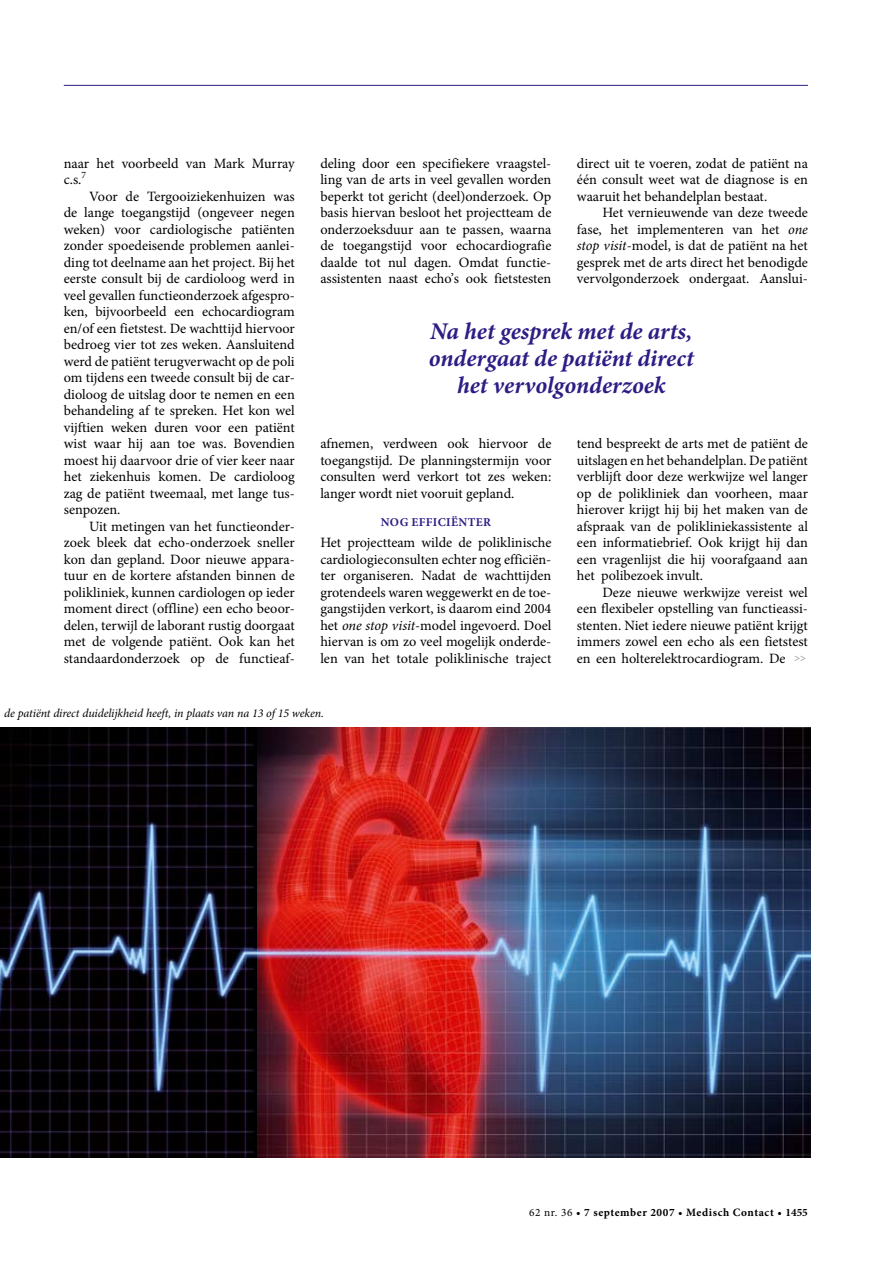
<style>
.page{position:relative;width:893px;height:1263px;background:#fff}
.page>*{position:absolute;margin:0;border:0;box-sizing:border-box;transform-origin:0 0}
.t1{font:italic 700 24px/27px "Minion Pro";color:#2e1c85;text-align:center}
.t2{font:14.25px/16.5px "Minion Pro";color:#000;text-align:justify}
.t3{font:italic 12px "Minion Pro";letter-spacing:-.005em;color:#000}
.t4{font:700 12px "Minion Pro";letter-spacing:.03em;color:#2e1c85}
.t5{font:700 11.25px "Minion Pro";letter-spacing:.05em;color:#000}
.s1{font-style:italic}
.s2{font-weight:400}
</style>
<div class="page">
<hr style="left:64px;top:85px;width:744px;height:1px;background:#2e1c85">
<img style="left:0;top:727px;width:811px;height:431px">
<p class="t2" style="left:64px;top:155px;width:233px">naar het voorbeeld van Mark Murray c.s.<sup>7</sup></p>
<p class="t2" style="left:64px;top:188px;width:233px;text-indent:26px">Voor de Tergooiziekenhuizen was de lange toegangstijd (ongeveer negen weken) voor cardiologische patiënten zonder spoedeisende problemen aanlei&shy;ding tot deelname aan het project. Bij het eerste consult bij de cardioloog werd in veel gevallen functieonderzoek afgespro&shy;ken, bijvoorbeeld een echocardiogram en/of een fietstest. De wachttijd hiervoor bedroeg vier tot zes weken. Aansluitend werd de patiënt terugverwacht op de poli om tijdens een tweede consult bij de car&shy;dioloog de uitslag door te nemen en een behandeling af te spreken. Het kon wel vijftien weken duren voor een patiënt wist waar hij aan toe was. Bovendien moest hij daarvoor drie of vier keer naar het ziekenhuis komen. De cardioloog zag de patiënt tweemaal, met lange tus&shy;senpozen.</p>
<p class="t2" style="left:64px;top:518px;width:233px;text-indent:26px">Uit metingen van het functieonder&shy;zoek bleek dat echo-onderzoek sneller kon dan gepland. Door nieuwe appara&shy;tuur en de kortere afstanden binnen de polikliniek, kunnen cardiologen op ieder moment direct (offline) een echo beoor&shy;delen, terwijl de laborant rustig doorgaat met de volgende patiënt. Ook kan het standaardonderzoek op de functieaf-</p>
<p class="t2" style="left:320px;top:155px;width:233px">deling door een specifiekere vraagstel&shy;ling van de arts in veel gevallen worden beperkt tot gericht (deel)onderzoek. Op basis hiervan besloot het projectteam de onderzoeksduur aan te passen, waarna de toegangstijd voor echocardiografie daalde tot nul dagen. Omdat functie&shy;assistenten naast echo’s ook fietstesten</p>
<p class="t2" style="left:577px;top:155px;width:233px">direct uit te voeren, zodat de patiënt na één consult weet wat de diagnose is en waaruit het behandelplan bestaat.</p>
<p class="t2" style="left:577px;top:204px;width:233px;text-indent:26px">Het vernieuwende van deze tweede fase, het implementeren van het <span class="s1">one stop visit</span>-model, is dat de patiënt na het gesprek met de arts direct het benodigde vervolgonderzoek ondergaat. Aanslui-</p>
<h1 class="t1" style="left:429px;top:318px;width:267px">Na het gesprek met de arts, ondergaat de patiënt direct het vervolgonderzoek</h1>
<p class="t2" style="left:320px;top:435px;width:233px">afnemen, verdween ook hiervoor de toegangstijd. De planningstermijn voor consulten werd verkort tot zes weken: langer wordt niet vooruit gepland.</p>
<p class="t4" style="left:381px;top:514px;width:112px">Nog efficiënter</p>
<p class="t2" style="left:320px;top:534px;width:233px">Het projectteam wilde de poliklinische cardiologieconsulten echter nog efficiën&shy;ter organiseren. Nadat de wachttijden grotendeels waren weggewerkt en de toe&shy;gangstijden verkort, is daarom eind 2004 het <span class="s1">one stop visit</span>-model ingevoerd. Doel hiervan is om zo veel mogelijk onderde&shy;len van het totale poliklinische traject</p>
<p class="t2" style="left:577px;top:435px;width:233px">tend bespreekt de arts met de patiënt de uitslagen en het behandelplan. De patiënt verblijft door deze werkwijze wel langer op de polikliniek dan voorheen, maar hierover krijgt hij bij het maken van de afspraak van de polikliniekassistente al een informatiebrief. Ook krijgt hij dan een vragenlijst die hij voorafgaand aan het polibezoek invult.</p>
<p class="t2" style="left:577px;top:584px;width:233px;text-indent:26px">Deze nieuwe werkwijze vereist wel een flexibeler opstelling van functieassi&shy;stenten. Niet iedere nieuwe patiënt krijgt immers zowel een echo als een fietstest en een holterelektrocardiogram. De</p>
<p class="t3" style="left:4px;top:704px;width:321px">de patiënt direct duidelijkheid heeft, in plaats van na 13 of 15 weken.</p>
<p class="t5" style="left:529px;top:1204px;width:280px"><span class="s2">62 nr. 36</span> • 7 september 2007 • Medisch Contact • 1455</p>
</div>
